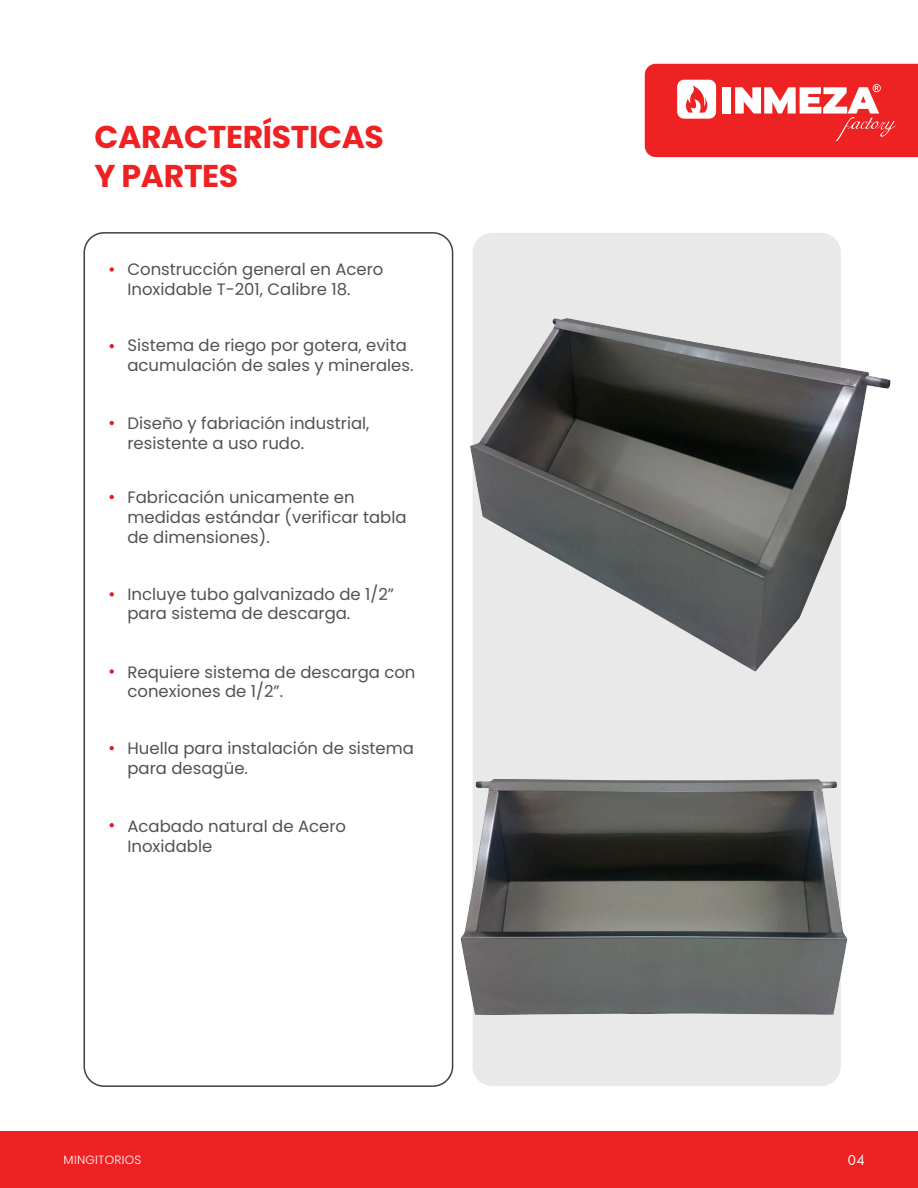
<style>
.page{position:relative;width:918px;height:1188px;background:#fff}
.page>*{position:absolute;margin:0;border:0;box-sizing:border-box;transform-origin:0 0}
.t1{font:700 31.5px/39px "Poppins";letter-spacing:-.01em;color:#ee2223}
.t2{font:16.5px/19.8px "Poppins";color:#515251}
.t3{font:13.5px "Futura Now Headline";color:#fff}
.t4{font:300 12px "Poppins";letter-spacing:.025em;color:#fff}
</style>
<div class="page">
<div style="left:0;top:1131px;width:918px;height:57px;background:#ee2223"></div>
<svg style="left:645px;top:64px;width:273px;height:93px;background:#f04747"></svg>
<div style="left:473px;top:233px;width:368px;height:853px;background:#eae9e9;border-radius:20px"></div>
<div style="left:84px;top:232px;width:369px;height:855px;border:2px solid #414040;border-radius:20px"></div>
<svg style="left:110px;top:267px;width:4px;height:5px"></svg>
<svg style="left:110px;top:344px;width:4px;height:4px"></svg>
<svg style="left:110px;top:421px;width:4px;height:4px"></svg>
<svg style="left:110px;top:495px;width:4px;height:4px"></svg>
<svg style="left:110px;top:592px;width:4px;height:5px"></svg>
<svg style="left:110px;top:669px;width:4px;height:5px"></svg>
<svg style="left:110px;top:746px;width:4px;height:4px"></svg>
<svg style="left:110px;top:823px;width:4px;height:4px"></svg>
<img style="left:460px;top:779px;width:387px;height:236px">
<img style="left:471px;top:319px;width:420px;height:352px">
<h1 class="t1" style="left:95px;top:118px;width:291px">CARACTERÍSTICAS<br>Y PARTES</h1>
<p class="t2" style="left:127px;top:260px;width:258px">Construcción general en Acero<br>Inoxidable T-201, Calibre 18.</p>
<p class="t2" style="left:127px;top:336px;width:288px">Sistema de riego por gotera, evita acumulación de sales y minerales.</p>
<p class="t2" style="left:127px;top:414px;width:244px">Diseño y fabriación industrial, resistente a uso rudo.</p>
<p class="t2" style="left:127px;top:487px;width:281px">Fabricación unicamente en medidas estándar (verificar tabla de dimensiones).</p>
<p class="t2" style="left:127px;top:584px;width:268px">Incluye tubo galvanizado de 1/2” para sistema de descarga.</p>
<p class="t2" style="left:127px;top:662px;width:290px">Requiere sistema de descarga con conexiones de 1/2”.</p>
<p class="t2" style="left:127px;top:738px;width:288px">Huella para instalación de sistema para desagüe.</p>
<p class="t2" style="left:127px;top:817px;width:220px">Acabado natural de Acero<br>Inoxidable</p>
<p class="t4" style="left:64px;top:1153px;width:79px">MINGITORIOS</p>
<p class="t3" style="left:848px;top:1149px;width:18px">04</p>
</div>
